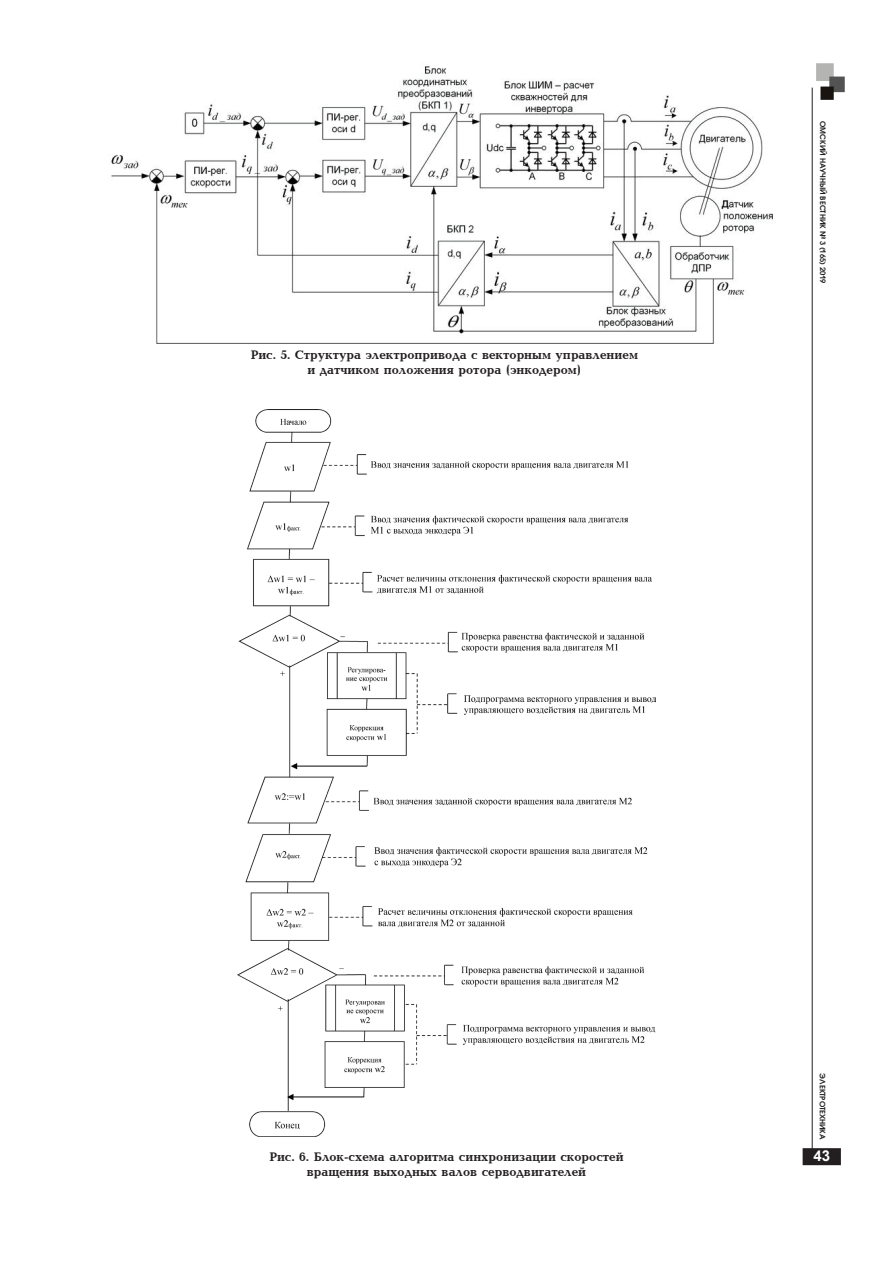
<style>
.page{position:relative;width:893px;height:1263px;background:#fff}
.page>*{position:absolute;margin:0;border:0;box-sizing:border-box;transform-origin:0 0}
.t1{font:700 15px "Arial";color:#fff}
.t2{font:700 12.75px/15px "Baltica C";color:#231f20;text-align:center}
.t3{font:600 7.5px "Avant Garde Gothic C";color:#231f20}
</style>
<div class="page">
<div style="left:803px;top:1149px;width:37px;height:15px;background:#231f20"></div>
<div style="left:803px;top:1148px;width:38px;height:17px;border:2px solid #231f20"></div>
<hr style="left:812px;top:88px;width:1px;height:1071px;background:#231f20">
<img style="left:816px;top:63px;width:29px;height:37px">
<img style="left:111px;top:66px;width:662px;height:277px">
<img style="left:238px;top:410px;width:417px;height:726px">
<p class="t2" style="left:251px;top:348px;width:389px">Рис. 5. Структура электропривода с векторным управлением и датчиком положения ротора (энкодером)</p>
<p class="t3" style="left:827px;top:121px;width:164px;rotate:90deg">ОМСКИЙ НАУЧНЫЙ ВЕСТНИК № 3 (165) 2019</p>
<p class="t2" style="left:269px;top:1150px;width:356px">Рис. 6. Блок-схема алгоритма синхронизации скоростей вращения выходных валов серводвигателей</p>
<p class="t3" style="left:827px;top:1073px;width:68px;rotate:90deg">ЭЛЕКТРОТЕХНИКА</p>
<p class="t1" style="left:813px;top:1145px;width:18px">43</p>
</div>
